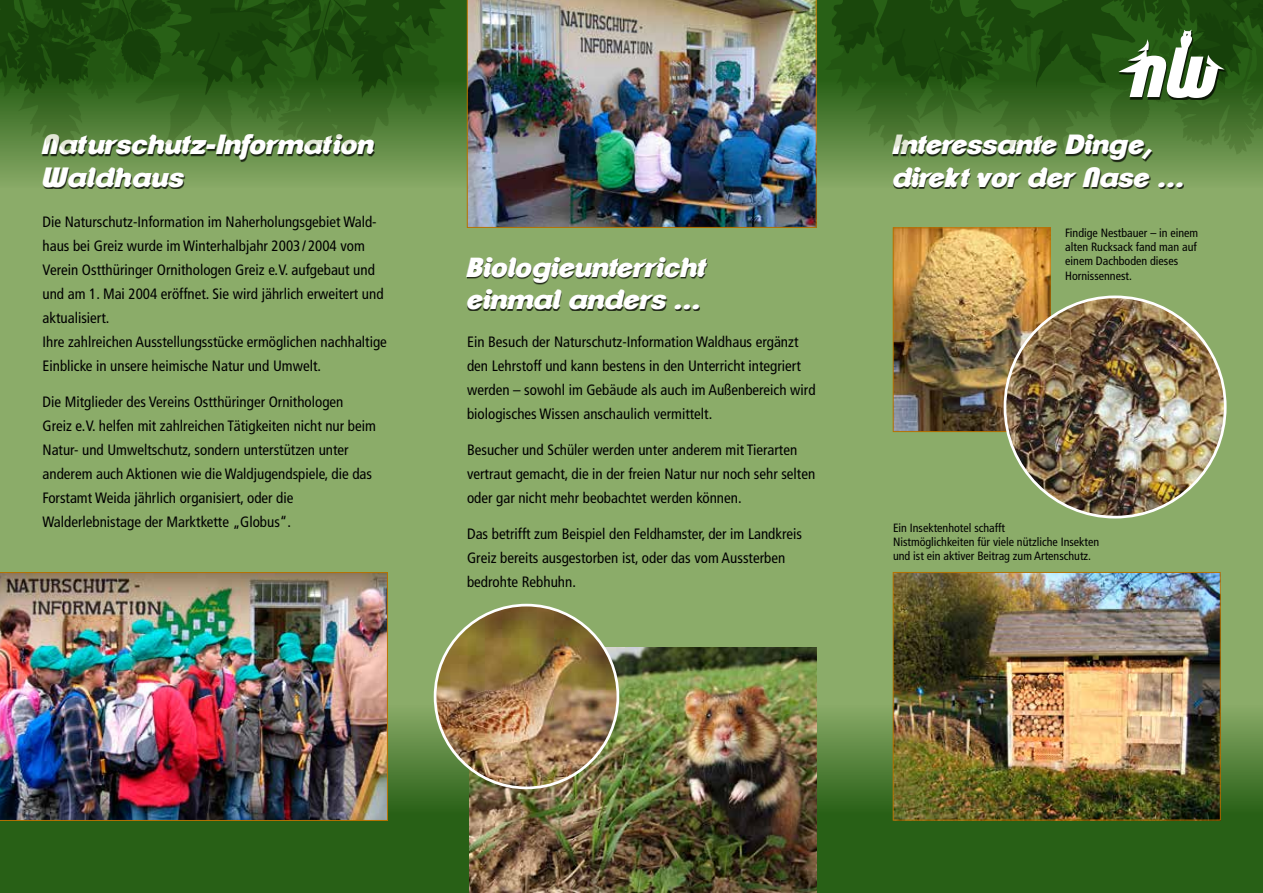
<style>
.page{position:relative;width:1263px;height:893px;background:#8bac69}
.page>*{position:absolute;margin:0;border:0;box-sizing:border-box;transform-origin:0 0}
.t1{font:italic 800 27px/32.4px "Clemente P Dar";letter-spacing:-.02em;color:#fff}
.t2{font:condensed 15px/24px "Frutiger LT Std";color:#000}
.t3{font:condensed 12px/14.4px "Frutiger LT Std";color:#000}
</style>
<div class="page">
<svg style="left:0;top:705px;width:1263px;height:188px;background:#33681f"></svg>
<svg style="left:0;top:0;width:1263px;height:188px"></svg>
<img style="left:895px;top:230px;width:153px;height:200px">
<div style="left:893px;top:228px;width:157px;height:204px;border:1px solid #b57200"></div>
<img style="left:895px;top:574px;width:323px;height:244px">
<div style="left:893px;top:572px;width:327px;height:248px;border:1px solid #b57200"></div>
<img style="left:0;top:572px;width:388px;height:249px">
<div style="left:43px;top:136px;width:332px;height:53px;background:#000;opacity:.75"></div>
<div style="left:893px;top:136px;width:291px;height:53px;background:#000;opacity:.75"></div>
<div style="left:467px;top:258px;width:241px;height:53px;background:#000;opacity:.75"></div>
<img style="left:470px;top:647px;width:346px;height:246px">
<img style="left:1005px;top:297px;width:220px;height:220px;border-radius:110px">
<img style="left:435px;top:605px;width:183px;height:183px;border-radius:91px">
<svg style="left:0;top:0;width:446px;height:160px;background:#2f5c1c"></svg>
<svg style="left:825px;top:0;width:438px;height:162px;background:#3a6528"></svg>
<img style="left:467px;top:0;width:349px;height:228px">
<h1 class="t1" style="left:43px;top:128px;width:334px">Naturschutz-Information<br>Waldhaus</h1>
<h1 class="t1" style="left:893px;top:128px;width:294px">Interessante Dinge, direkt vor der Nase …</h1>
<p class="t2" style="left:43px;top:210px;width:346px">Die Naturschutz-Information im Naherholungsgebiet Wald&shy;haus bei Greiz wurde im Winterhalbjahr 2003 / 2004 vom Verein Ostthüringer Ornithologen Greiz e.V. aufgebaut und und am 1. Mai 2004 eröffnet. Sie wird jährlich erweitert und aktualisiert.<br>Ihre zahlreichen Ausstellungsstücke ermöglichen nachhaltige Einblicke in unsere heimische Natur und Umwelt.</p>
<p class="t2" style="left:43px;top:390px;width:335px">Die Mitglieder des Vereins Ostthüringer Ornithologen Greiz e.V. helfen mit zahlreichen Tätigkeiten nicht nur beim Natur- und Umweltschutz, sondern unterstützen unter anderem auch Aktionen wie die Waldjugendspiele, die das Forstamt Weida jährlich organisiert, oder die Walderlebnistage der Marktkette „Globus“.</p>
<p class="t3" style="left:1065px;top:225px;width:135px">Findige Nestbauer – in einem alten Rucksack fand man auf einem Dachboden dieses<br>Hornissennest.</p>
<h1 class="t1" style="left:467px;top:251px;width:240px">Biologieunterricht einmal anders …</h1>
<p class="t2" style="left:467px;top:330px;width:350px">Ein Besuch der Naturschutz-Information Waldhaus ergänzt den Lehrstoff und kann bestens in den Unterricht integriert werden – sowohl im Gebäude als auch im Außenbereich wird biologisches Wissen anschaulich vermittelt.</p>
<p class="t2" style="left:467px;top:438px;width:350px">Besucher und Schüler werden unter anderem mit Tierarten vertraut gemacht, die in der freien Natur nur noch sehr selten oder gar nicht mehr beobachtet werden können.</p>
<p class="t2" style="left:467px;top:522px;width:337px">Das betrifft zum Beispiel den Feldhamster, der im Landkreis<br>Greiz bereits ausgestorben ist, oder das vom Aussterben bedrohte Rebhuhn.</p>
<p class="t3" style="left:893px;top:520px;width:208px">Ein Insektenhotel schafft<br>Nistmöglichkeiten für viele nützliche Insekten und ist ein aktiver Beitrag zum Artenschutz.</p>
</div>
